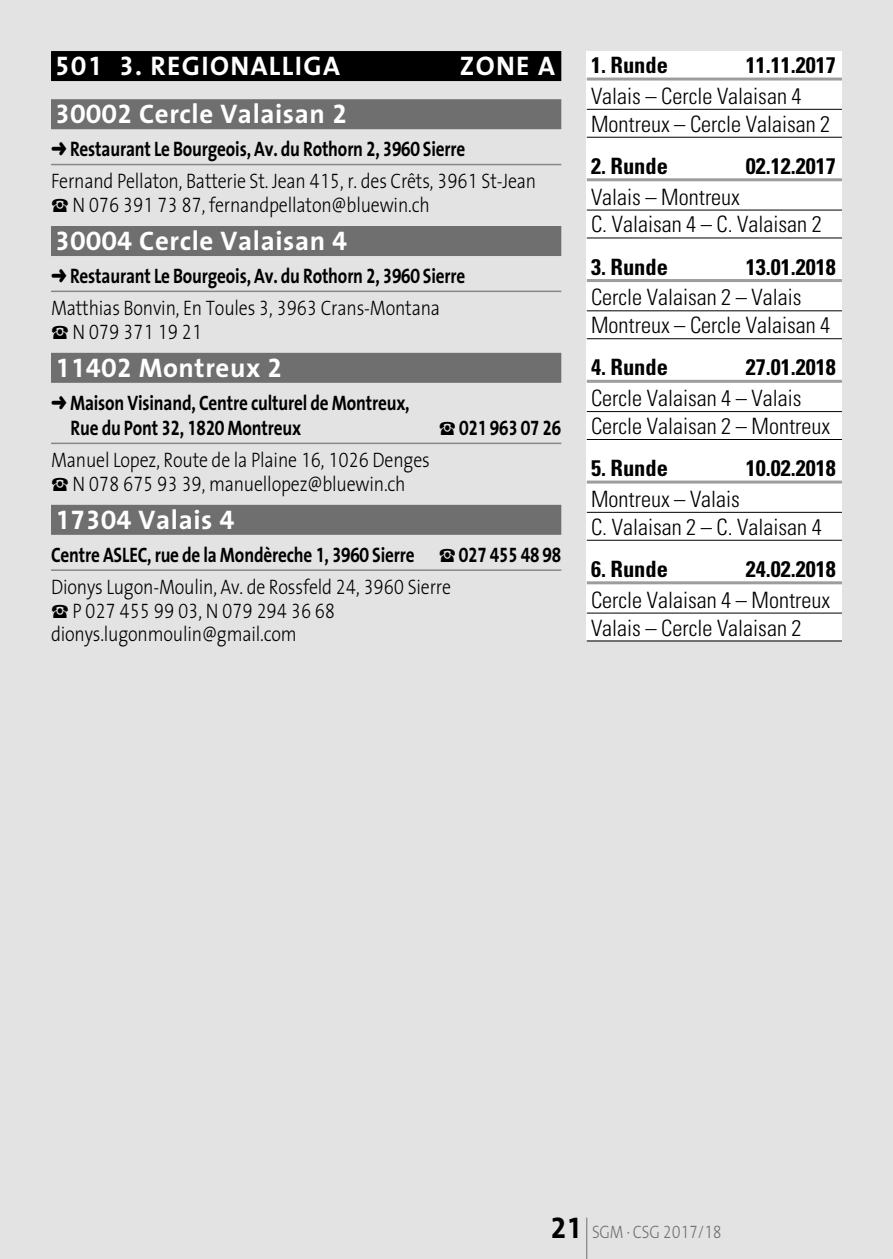
<style>
.page{position:relative;width:893px;height:1259px;background:#e3e3e3}
.page>*{position:absolute;margin:0;border:0;box-sizing:border-box;transform-origin:0 0}
.t1{font:27px "The Sans 7 Bold Tab";letter-spacing:.02em;color:#fff}
.t2{font:300 condensed 22.5px/27.9px "Univers LT Std";color:#000}
.t3{font:700 condensed 22.5px "Univers LT Std";color:#000}
.t4{font:21px/23.7px "The Sans 3 Light Tab";letter-spacing:-.01em;color:#000;scale:.85 1}
.t5{font:21px/25.2px "The Sans 7 Bold Tab";letter-spacing:-.01em;color:#000;scale:.82 1}
.t6{font:18px "The Sans 3 Light Tab";letter-spacing:-.01em;color:#6f6f6f;scale:.85 1}
.s1{font-family:"The Sans 7 Bold Tab";font-size:30px;color:#000}
</style>
<div class="page">
<hr style="left:586px;top:1217px;width:1px;height:42px;background:#6f6f6f">
<div style="left:51px;top:51px;width:510px;height:30px;background:#000"></div>
<div style="left:51px;top:99px;width:510px;height:30px;background:#6f6f6f"></div>
<hr style="left:51px;top:164px;width:510px;height:1px;background:#878787">
<div style="left:51px;top:226px;width:510px;height:30px;background:#6f6f6f"></div>
<hr style="left:51px;top:291px;width:510px;height:1px;background:#878787">
<div style="left:51px;top:353px;width:510px;height:30px;background:#6f6f6f"></div>
<hr style="left:51px;top:442px;width:510px;height:2px;background:#878787">
<div style="left:51px;top:505px;width:510px;height:30px;background:#6f6f6f"></div>
<hr style="left:51px;top:569px;width:510px;height:2px;background:#878787">
<div style="left:587px;top:51px;width:255px;height:588px;background:#fff"></div>
<hr style="left:587px;top:78px;width:255px;height:3px;background:#9d9d9d">
<hr style="left:587px;top:109px;width:255px;height:1px;background:#000">
<hr style="left:587px;top:137px;width:255px;height:1px;background:#000">
<hr style="left:587px;top:178px;width:255px;height:3px;background:#9d9d9d">
<hr style="left:587px;top:209px;width:255px;height:2px;background:#000">
<hr style="left:587px;top:237px;width:255px;height:1px;background:#000">
<hr style="left:587px;top:279px;width:255px;height:3px;background:#9d9d9d">
<hr style="left:587px;top:310px;width:255px;height:1px;background:#000">
<hr style="left:587px;top:338px;width:255px;height:1px;background:#000">
<hr style="left:587px;top:380px;width:255px;height:3px;background:#9d9d9d">
<hr style="left:587px;top:411px;width:255px;height:1px;background:#000">
<hr style="left:587px;top:439px;width:255px;height:1px;background:#000">
<hr style="left:587px;top:480px;width:255px;height:3px;background:#9d9d9d">
<hr style="left:587px;top:512px;width:255px;height:1px;background:#000">
<hr style="left:587px;top:540px;width:255px;height:1px;background:#000">
<hr style="left:587px;top:581px;width:255px;height:3px;background:#9d9d9d">
<hr style="left:587px;top:612px;width:255px;height:1px;background:#000">
<hr style="left:587px;top:640px;width:255px;height:1px;background:#000">
<p class="t1" style="left:55px;top:43px;width:128px">501 3. Regionalliga</p>
<p class="t1" style="left:460px;top:43px;width:35px">Zone</p>
<p class="t1" style="left:538px;top:43px;width:18px">A</p>
<p class="t1" style="left:55px;top:92px;width:293px">30002 Cercle Valaisan 2</p>
<p class="t5" style="left:51px;top:136px;width:507px">➜ Restaurant Le Bourgeois, Av. du Rothorn 2, 3960 Sierre</p>
<p class="t4" style="left:51px;top:169px;width:572px">Fernand Pellaton, Batterie St. Jean 415, r. des Crêts, 3961 St-Jean ☎ N 076 391 73 87, fernandpellaton@bluewin.ch</p>
<p class="t1" style="left:55px;top:218px;width:293px">30004 Cercle Valaisan 4</p>
<p class="t5" style="left:51px;top:263px;width:507px">➜ Restaurant Le Bourgeois, Av. du Rothorn 2, 3960 Sierre</p>
<p class="t4" style="left:51px;top:295px;width:459px">Matthias Bonvin, En Toules 3, 3963 Crans-Montana ☎ N 079 371 19 21</p>
<p class="t1" style="left:55px;top:345px;width:228px">11402 Montreux 2</p>
<p class="t5" style="left:71px;top:389px;width:415px;text-indent:-20px">➜ Maison Visinand, Centre culturel de Montreux,<br>Rue du Pont 32, 1820 Montreux</p>
<p class="t5" style="left:439px;top:415px;width:151px">☎ 021 963 07 26</p>
<p class="t4" style="left:51px;top:447px;width:447px">Manuel Lopez, Route de la Plaine 16, 1026 Denges ☎ N 078 675 93 39, manuellopez@bluewin.ch</p>
<p class="t1" style="left:55px;top:497px;width:181px">17304 Valais 4</p>
<p class="t5" style="left:51px;top:541px;width:623px">Centre ASLEC, rue de la Mondèreche 1, 3960 Sierre ☎ 027 455 48 98</p>
<p class="t4" style="left:51px;top:574px;width:472px">Dionys Lugon-Moulin, Av. de Rossfeld 24, 3960 Sierre ☎ P 027 455 99 03, N 079 294 36 68 dionys.lugonmoulin@gmail.com</p>
<p class="t3" style="left:591px;top:51px;width:78px">1. Runde</p>
<p class="t3" style="left:746px;top:51px;width:91px">11.11.2017</p>
<p class="t2" style="left:591px;top:82px;width:241px">Valais – Cercle Valaisan 4<br>Montreux – Cercle Valaisan 2</p>
<p class="t3" style="left:591px;top:152px;width:78px">2. Runde</p>
<p class="t3" style="left:746px;top:152px;width:91px">02.12.2017</p>
<p class="t2" style="left:591px;top:183px;width:232px">Valais – Montreux<br>C. Valaisan 4 – C. Valaisan 2</p>
<p class="t3" style="left:591px;top:253px;width:78px">3. Runde</p>
<p class="t3" style="left:746px;top:253px;width:91px">13.01.2018</p>
<p class="t2" style="left:591px;top:283px;width:241px">Cercle Valaisan 2 – Valais<br>Montreux – Cercle Valaisan 4</p>
<p class="t3" style="left:591px;top:353px;width:78px">4. Runde</p>
<p class="t3" style="left:746px;top:353px;width:91px">27.01.2018</p>
<p class="t2" style="left:591px;top:384px;width:241px">Cercle Valaisan 4 – Valais<br>Cercle Valaisan 2 – Montreux</p>
<p class="t3" style="left:591px;top:454px;width:78px">5. Runde</p>
<p class="t3" style="left:746px;top:454px;width:91px">10.02.2018</p>
<p class="t2" style="left:591px;top:485px;width:232px">Montreux – Valais<br>C. Valaisan 2 – C. Valaisan 4</p>
<p class="t3" style="left:591px;top:555px;width:78px">6. Runde</p>
<p class="t3" style="left:746px;top:555px;width:91px">24.02.2018</p>
<p class="t2" style="left:591px;top:586px;width:241px">Cercle Valaisan 4 – Montreux<br>Valais – Cercle Valaisan 2</p>
<p class="t6" style="left:550px;top:1217px;width:204px"><span class="s1">21</span> SGM · CSG 2017/18</p>
</div>
